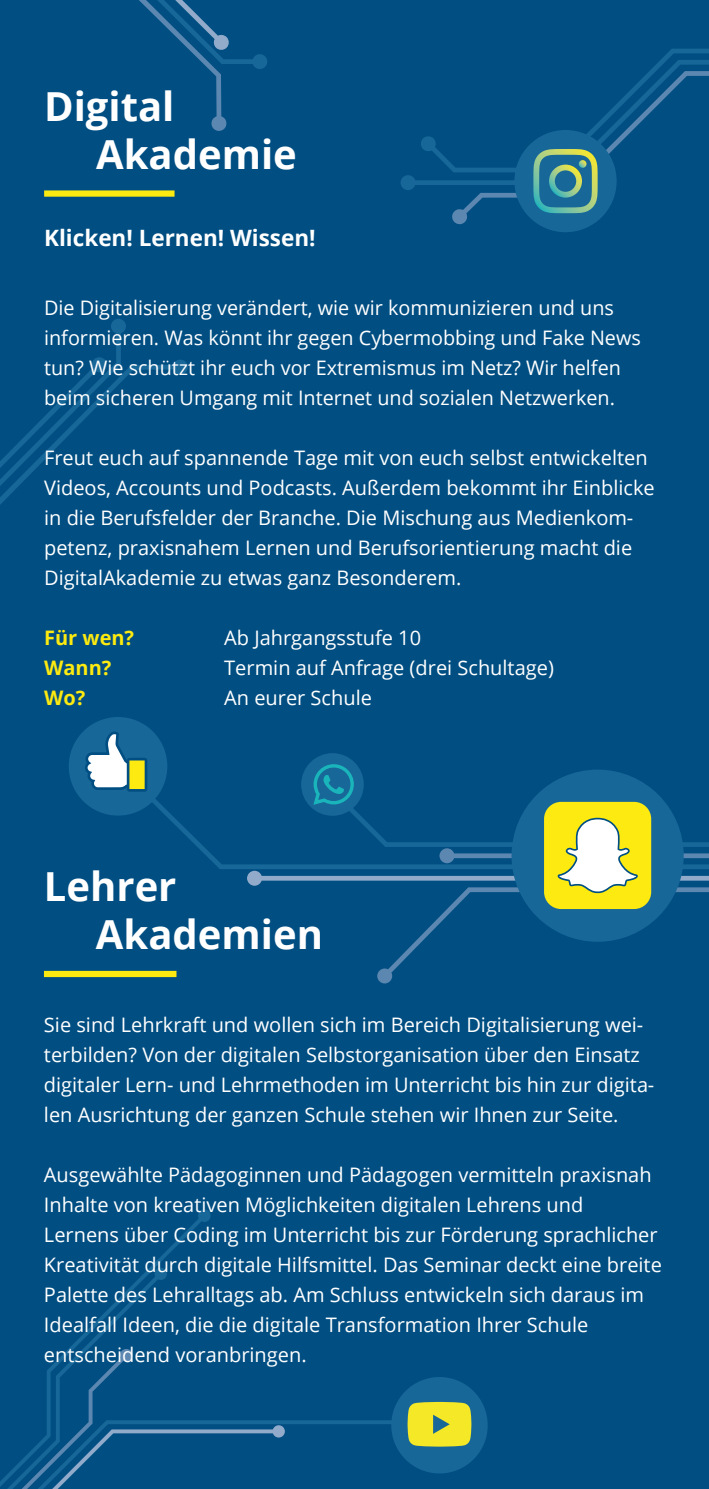
<style>
.page{position:relative;width:709px;height:1489px;background:#fff}
.page>*{position:absolute;margin:0;border:0;box-sizing:border-box;transform-origin:0 0}
.t1{font:700 40px/47.5px "Open Sans";color:#fff}
.t2{font:700 22.5px "Open Sans";color:#fff}
.t3{font:20px/30px "Open Sans";color:#fff}
.t4{font:700 20px "Open Sans";color:#fcea10}
</style>
<div class="page">
<div style="left:0;top:0;width:709px;height:1488px;background:#004e82"></div>
<div style="left:0;top:0;width:267px;height:132px;background:#004e82"></div>
<div style="left:0;top:1208px;width:211px;height:58px;background:#004e82"></div>
<div style="left:112px;top:759px;width:597px;height:110px;background:#004e82"></div>
<div style="left:301px;top:753px;width:63px;height:62px;background:#186799;border-radius:50%"></div>
<div style="left:69px;top:717px;width:98px;height:98px;background:#186799;border-radius:50%"></div>
<svg style="left:247px;top:764px;width:462px;height:219px;background:#226582"></svg>
<div style="left:391px;top:1376px;width:96px;height:97px;background:#186799;border-radius:50%"></div>
<svg style="left:0;top:1266px;width:471px;height:222px;background:#095482"></svg>
<div style="left:126px;top:359px;width:63px;height:264px;background:#004e82"></div>
<svg style="left:0;top:319px;width:126px;height:308px;background:#014f83"></svg>
<svg style="left:85px;top:731px;width:62px;height:60px"></svg>
<div style="left:44px;top:190px;width:130px;height:7px;background:#fcea10"></div>
<div style="left:44px;top:970px;width:132px;height:7px;background:#fcea10"></div>
<h1 class="t1" style="left:96px;top:82px;width:202px;text-indent:-52px">Digital<br>Akademie</h1>
<p class="t2" style="left:44px;top:222px;width:273px">Klicken! Lernen! Wissen!</p>
<p class="t3" style="left:44px;top:292px;width:598px">Die Digitalisierung verändert, wie wir kommunizieren und uns informieren. Was könnt ihr gegen Cybermobbing und Fake News tun? Wie schützt ihr euch vor Extremismus im Netz? Wir helfen beim sicheren Umgang mit Internet und sozialen Netzwerken.</p>
<p class="t3" style="left:44px;top:442px;width:612px">Freut euch auf spannende Tage mit von euch selbst entwickelten Videos, Accounts und Podcasts. Außerdem bekommt ihr Einblicke in die Berufsfelder der Branche. Die Mischung aus Medienkom&shy;petenz, praxisnahem Lernen und Berufsorientierung macht die DigitalAkademie zu etwas ganz Besonderem.</p>
<p class="t4" style="left:44px;top:623px;width:92px">Für wen?</p>
<p class="t3" style="left:224px;top:622px;width:198px">Ab Jahrgangsstufe 10</p>
<p class="t4" style="left:44px;top:653px;width:69px">Wann?</p>
<p class="t3" style="left:224px;top:652px;width:331px">Termin auf Anfrage (drei Schultage)</p>
<p class="t4" style="left:44px;top:683px;width:43px">Wo?</p>
<p class="t3" style="left:224px;top:682px;width:149px">An eurer Schule</p>
<h1 class="t1" style="left:96px;top:862px;width:228px;text-indent:-52px">Lehrer<br>Akademien</h1>
<p class="t3" style="left:44px;top:1009px;width:612px">Sie sind Lehrkraft und wollen sich im Bereich Digitalisierung wei&shy;terbilden? Von der digitalen Selbstorganisation über den Einsatz digitaler Lern- und Lehrmethoden im Unterricht bis hin zur digita&shy;len Ausrichtung der ganzen Schule stehen wir Ihnen zur Seite.</p>
<p class="t3" style="left:44px;top:1159px;width:619px">Ausgewählte Pädagoginnen und Pädagogen vermitteln praxisnah Inhalte von kreativen Möglichkeiten digitalen Lehrens und Lernens über Coding im Unterricht bis zur Förderung sprachlicher Kreativität durch digitale Hilfsmittel. Das Seminar deckt eine breite Palette des Lehralltags ab. Am Schluss entwickeln sich daraus im Idealfall Ideen, die die digitale Transformation Ihrer Schule entscheidend voranbringen.</p>
</div>
